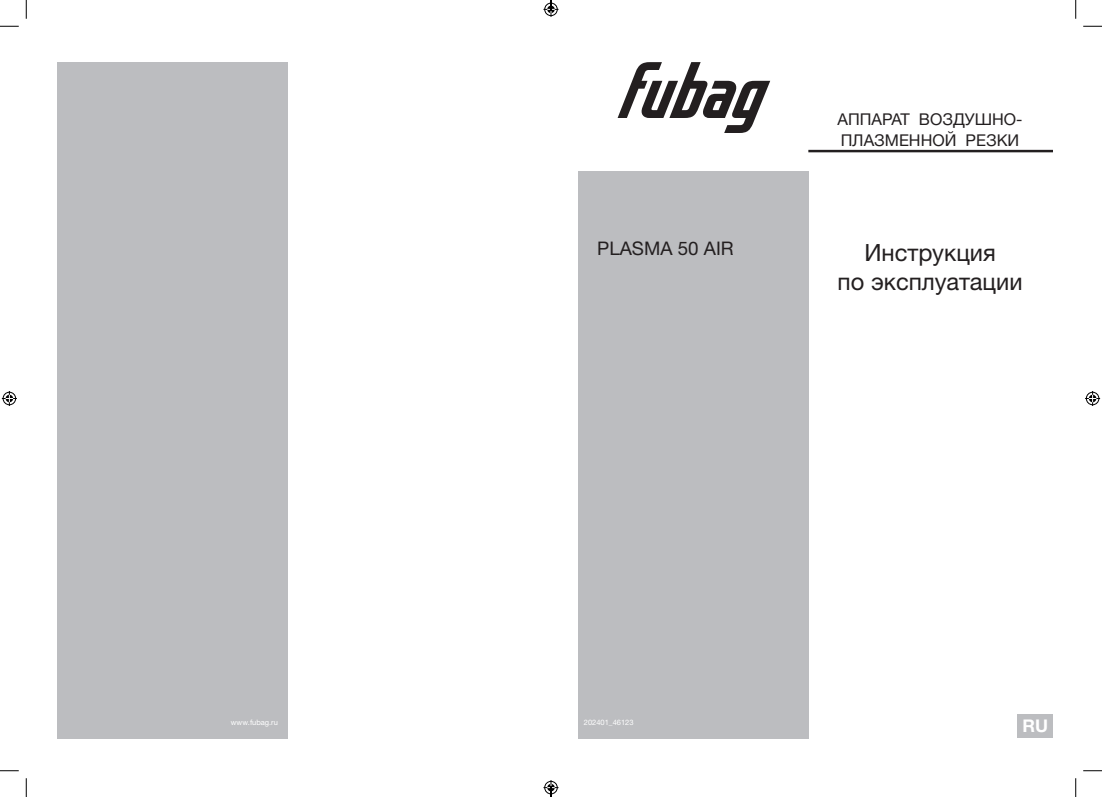
<style>
.page{position:relative;width:1102px;height:797px;background:#fff}
.page>*{position:absolute;margin:0;border:0;box-sizing:border-box;transform-origin:0 0}
.t1{font:23.75px "Helvetica Neue LTW1 G";color:#231f20}
.t2{font:18.75px "Helvetica Neue LTW1 G";color:#231f20}
.t3{font:700 17.5px "Helvetica Neue LTW1 G";color:#fff}
.t4{font:16.25px/21.2px "Helvetica Neue LTW1 G";color:#231f20}
.t5{font:7.5px "Helvetica Neue LTW1 G";color:#fff}
</style>
<div class="page">
<hr style="left:808px;top:150px;width:244px;height:2px;background:#231f20">
<div style="left:578px;top:171px;width:231px;height:567px;background:#bcbdc0"></div>
<svg style="left:617px;top:62px;width:153px;height:71px"></svg>
<div style="left:1017px;top:714px;width:35px;height:24px;background:#bcbdc0"></div>
<div style="left:57px;top:62px;width:231px;height:676px;background:#bcbdc0"></div>
<svg style="left:0;top:25px;width:19px;height:2px"></svg>
<svg style="left:1083px;top:25px;width:18px;height:2px"></svg>
<svg style="left:0;top:770px;width:19px;height:1px"></svg>
<svg style="left:1083px;top:770px;width:18px;height:1px"></svg>
<svg style="left:25px;top:0;width:2px;height:19px"></svg>
<svg style="left:25px;top:778px;width:2px;height:19px"></svg>
<svg style="left:1075px;top:0;width:1px;height:19px"></svg>
<svg style="left:1075px;top:778px;width:1px;height:19px"></svg>
<svg style="left:2px;top:391px;width:15px;height:15px"></svg>
<svg style="left:1085px;top:391px;width:14px;height:15px"></svg>
<svg style="left:543px;top:0;width:15px;height:17px"></svg>
<svg style="left:543px;top:780px;width:15px;height:17px"></svg>
<p class="t2" style="left:597px;top:237px;width:138px">PLASMA 50 AIR</p>
<p class="t4" style="left:837px;top:109px;width:186px">АППАРАТ ВОЗДУШНО-<br>ПЛАЗМЕННОЙ РЕЗКИ</p>
<p class="t1" style="left:864px;top:238px;width:133px">Инструкция</p>
<p class="t1" style="left:837px;top:266px;width:186px">по эксплуатации</p>
<p class="t5" style="left:231px;top:717px;width:49px">www.fubag.ru</p>
<p class="t5" style="left:584px;top:717px;width:51px">202401_46123</p>
<p class="t3" style="left:1022px;top:714px;width:27px">RU</p>
</div>
